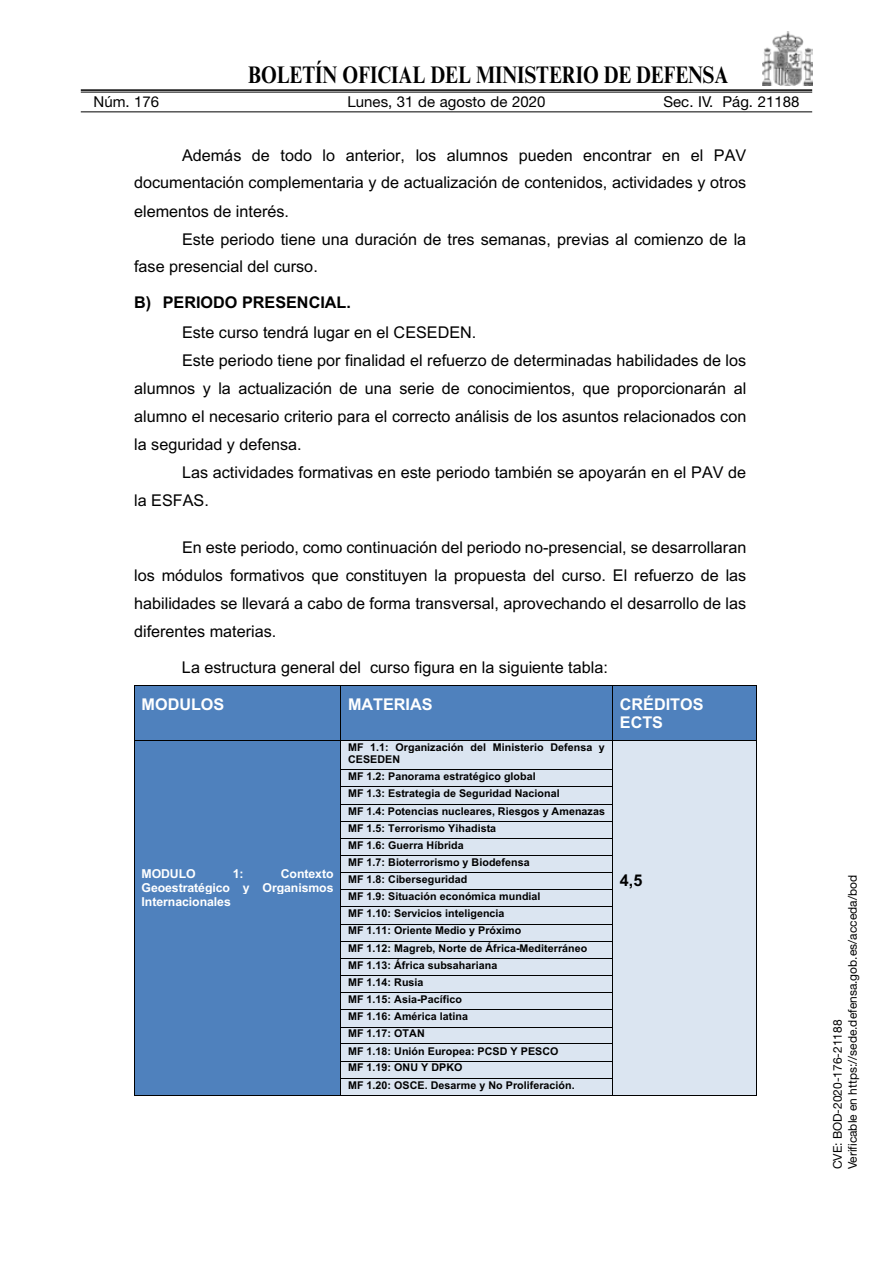
<style>
.page{position:relative;width:893px;height:1263px;background:#fff}
.page>*{position:absolute;margin:0;border:0;box-sizing:border-box;transform-origin:0 0}
.t1{font:700 24px "Times New Roman MT Std";color:#000;scale:.8 1}
.t2{font:16.2px/27.9px "Arial";color:#000}
.t3{font:700 16.2px/18.8px "Arial";color:#fff}
.t4{font:700 16.2px "Arial";color:#000}
.t5{font:15px "Helvetica Neue LT Std";color:#000}
.t6{font:700 12.3px/14px "Arial";letter-spacing:-.005em;color:#fff;text-align:justify}
.t7{font:12px/15px "Helvetica Neue LT Std";color:#000}
.t8{font:700 10.65px/17.1px "Arial";letter-spacing:.005em;color:#000}
.s1{font-weight:700}
</style>
<div class="page">
<hr style="left:81px;top:89px;width:731px;height:2px;background:#000">
<hr style="left:81px;top:92px;width:731px;height:1px;background:#000">
<hr style="left:81px;top:111px;width:731px;height:1px;background:#000">
<img style="left:762px;top:32px;width:50px;height:54px">
<div style="left:135px;top:686px;width:206px;height:54px;background:#4f81bd"></div>
<div style="left:341px;top:686px;width:271px;height:54px;background:#4f81bd"></div>
<div style="left:613px;top:686px;width:143px;height:54px;background:#4f81bd"></div>
<hr style="left:135px;top:685px;width:206px;height:1px;background:#000">
<hr style="left:341px;top:685px;width:271px;height:1px;background:#000">
<hr style="left:613px;top:685px;width:143px;height:1px;background:#000">
<hr style="left:134px;top:686px;width:1px;height:54px;background:#000">
<hr style="left:341px;top:686px;width:1px;height:54px;background:#000">
<hr style="left:612px;top:686px;width:1px;height:54px;background:#000">
<hr style="left:756px;top:686px;width:1px;height:54px;background:#000">
<div style="left:135px;top:741px;width:206px;height:354px;background:#4f81bd"></div>
<div style="left:341px;top:741px;width:271px;height:28px;background:#dbe5f1"></div>
<div style="left:613px;top:741px;width:143px;height:354px;background:#dbe5f1"></div>
<hr style="left:135px;top:740px;width:206px;height:1px;background:#000">
<hr style="left:341px;top:740px;width:271px;height:1px;background:#000">
<hr style="left:613px;top:740px;width:143px;height:1px;background:#000">
<div style="left:341px;top:770px;width:271px;height:17px;background:#dbe5f1"></div>
<hr style="left:341px;top:769px;width:271px;height:1px;background:#000">
<div style="left:341px;top:787px;width:271px;height:17px;background:#dbe5f1"></div>
<hr style="left:341px;top:787px;width:271px;height:1px;background:#000">
<div style="left:341px;top:804px;width:271px;height:17px;background:#dbe5f1"></div>
<hr style="left:341px;top:804px;width:271px;height:1px;background:#000">
<div style="left:341px;top:822px;width:271px;height:16px;background:#dbe5f1"></div>
<hr style="left:341px;top:821px;width:271px;height:1px;background:#000">
<div style="left:341px;top:839px;width:271px;height:16px;background:#dbe5f1"></div>
<hr style="left:341px;top:838px;width:271px;height:1px;background:#000">
<div style="left:341px;top:856px;width:271px;height:16px;background:#dbe5f1"></div>
<hr style="left:341px;top:855px;width:271px;height:1px;background:#000">
<div style="left:341px;top:873px;width:271px;height:16px;background:#dbe5f1"></div>
<hr style="left:341px;top:872px;width:271px;height:1px;background:#000">
<div style="left:341px;top:890px;width:271px;height:16px;background:#dbe5f1"></div>
<hr style="left:341px;top:889px;width:271px;height:1px;background:#000">
<div style="left:341px;top:907px;width:271px;height:17px;background:#dbe5f1"></div>
<hr style="left:341px;top:906px;width:271px;height:1px;background:#000">
<div style="left:341px;top:924px;width:271px;height:17px;background:#dbe5f1"></div>
<hr style="left:341px;top:924px;width:271px;height:1px;background:#000">
<div style="left:341px;top:941px;width:271px;height:17px;background:#dbe5f1"></div>
<hr style="left:341px;top:941px;width:271px;height:1px;background:#000">
<div style="left:341px;top:959px;width:271px;height:16px;background:#dbe5f1"></div>
<hr style="left:341px;top:958px;width:271px;height:1px;background:#000">
<div style="left:341px;top:976px;width:271px;height:16px;background:#dbe5f1"></div>
<hr style="left:341px;top:975px;width:271px;height:1px;background:#000">
<div style="left:341px;top:993px;width:271px;height:16px;background:#dbe5f1"></div>
<hr style="left:341px;top:992px;width:271px;height:1px;background:#000">
<div style="left:341px;top:1010px;width:271px;height:17px;background:#dbe5f1"></div>
<hr style="left:341px;top:1009px;width:271px;height:1px;background:#000">
<div style="left:341px;top:1027px;width:271px;height:16px;background:#dbe5f1"></div>
<hr style="left:341px;top:1027px;width:271px;height:1px;background:#000">
<div style="left:341px;top:1044px;width:271px;height:17px;background:#dbe5f1"></div>
<hr style="left:341px;top:1043px;width:271px;height:1px;background:#000">
<div style="left:341px;top:1061px;width:271px;height:17px;background:#dbe5f1"></div>
<hr style="left:341px;top:1061px;width:271px;height:1px;background:#000">
<div style="left:341px;top:1078px;width:271px;height:17px;background:#dbe5f1"></div>
<hr style="left:341px;top:1078px;width:271px;height:1px;background:#000">
<svg style="left:134px;top:740px;width:1px;height:356px"></svg>
<hr style="left:135px;top:1095px;width:206px;height:1px;background:#000">
<hr style="left:341px;top:1095px;width:271px;height:1px;background:#000">
<svg style="left:612px;top:740px;width:1px;height:356px"></svg>
<hr style="left:613px;top:1095px;width:143px;height:1px;background:#000">
<svg style="left:756px;top:740px;width:1px;height:356px"></svg>
<h1 class="t1" style="left:248px;top:60px;width:602px">BOLETÍN OFICIAL DEL MINISTERIO DE DEFENSA</h1>
<p class="t5" style="left:94px;top:93px;width:67px">Núm. 176</p>
<p class="t5" style="left:348px;top:93px;width:199px">Lunes, 31 de agosto de 2020</p>
<p class="t5" style="left:663px;top:93px;width:137px">Sec. IV. Pág. 21188</p>
<p class="t2" style="left:182px;top:141px;width:566px">Además de todo lo anterior, los alumnos pueden encontrar en el PAV</p>
<p class="t2" style="left:134px;top:169px;width:614px">documentación complementaria y de actualización de contenidos, actividades y otros</p>
<p class="t2" style="left:134px;top:197px;width:156px">elementos de interés.</p>
<p class="t2" style="left:182px;top:225px;width:566px">Este periodo tiene una duración de tres semanas, previas al comienzo de la</p>
<p class="t2" style="left:134px;top:253px;width:185px">fase presencial del curso.</p>
<p class="t2" style="left:182px;top:288px;width:296px;line-height:29.8px;text-indent:-48px"><span class="s1">B) PERIODO PRESENCIAL.<br></span>Este curso tendrá lugar en el CESEDEN.</p>
<p class="t2" style="left:182px;top:346px;width:566px">Este periodo tiene por finalidad el refuerzo de determinadas habilidades de los</p>
<p class="t2" style="left:134px;top:374px;width:614px">alumnos y la actualización de una serie de conocimientos, que proporcionarán al</p>
<p class="t2" style="left:134px;top:402px;width:614px">alumno el necesario criterio para el correcto análisis de los asuntos relacionados con</p>
<p class="t2" style="left:134px;top:430px;width:169px">la seguridad y defensa.</p>
<p class="t2" style="left:182px;top:458px;width:566px">Las actividades formativas en este periodo también se apoyarán en el PAV de</p>
<p class="t2" style="left:134px;top:486px;width:76px">la ESFAS.</p>
<p class="t2" style="left:134px;top:533px;width:614px;text-align:justify;text-indent:48px">En este periodo, como continuación del periodo no-presencial, se desarrollaran los módulos formativos que constituyen la propuesta del curso. El refuerzo de las habilidades se llevará a cabo de forma transversal, aprovechando el desarrollo de las diferentes materias.</p>
<p class="t2" style="left:182px;top:653px;width:427px">La estructura general del curso figura en la siguiente tabla:</p>
<p class="t3" style="left:142px;top:695px;width:84px">MODULOS</p>
<p class="t3" style="left:348px;top:695px;width:86px">MATERIAS</p>
<p class="t3" style="left:620px;top:695px;width:85px">CRÉDITOS<br>ECTS</p>
<p class="t6" style="left:142px;top:866px;width:194px;text-indent:139px">Contexto Geoestratégico y Organismos Internacionales</p>
<p class="t6" style="left:142px;top:866px;width:56px">MODULO</p>
<p class="t6" style="left:233px;top:866px;width:12px">1:</p>
<p class="t8" style="left:348px;top:741px;width:258px;line-height:12.3px">MF 1.1: Organización del Ministerio Defensa y<br>CESEDEN</p>
<p class="t8" style="left:348px;top:768px;width:258px">MF 1.2: Panorama estratégico global<br>MF 1.3: Estrategia de Seguridad Nacional<br>MF 1.4: Potencias nucleares, Riesgos y Amenazas<br>MF 1.5: Terrorismo Yihadista<br>MF 1.6: Guerra Híbrida<br>MF 1.7: Bioterrorismo y Biodefensa<br>MF 1.8: Ciberseguridad<br>MF 1.9: Situación económica mundial<br>MF 1.10: Servicios inteligencia<br>MF 1.11: Oriente Medio y Próximo<br>MF 1.12: Magreb, Norte de África-Mediterráneo<br>MF 1.13: África subsahariana<br>MF 1.14: Rusia<br>MF 1.15: Asia-Pacífico<br>MF 1.16: América latina<br>MF 1.17: OTAN<br>MF 1.18: Unión Europea: PCSD Y PESCO<br>MF 1.19: ONU Y DPKO<br>MF 1.20: OSCE. Desarme y No Proliferación.</p>
<p class="t4" style="left:620px;top:869px;width:24px">4,5</p>
<p class="t7" style="left:830px;top:1169px;width:296px;rotate:-90deg">CVE: BOD-2020-176-21188<br>Verificable en https://sede.defensa.gob.es/acceda/bod</p>
</div>
